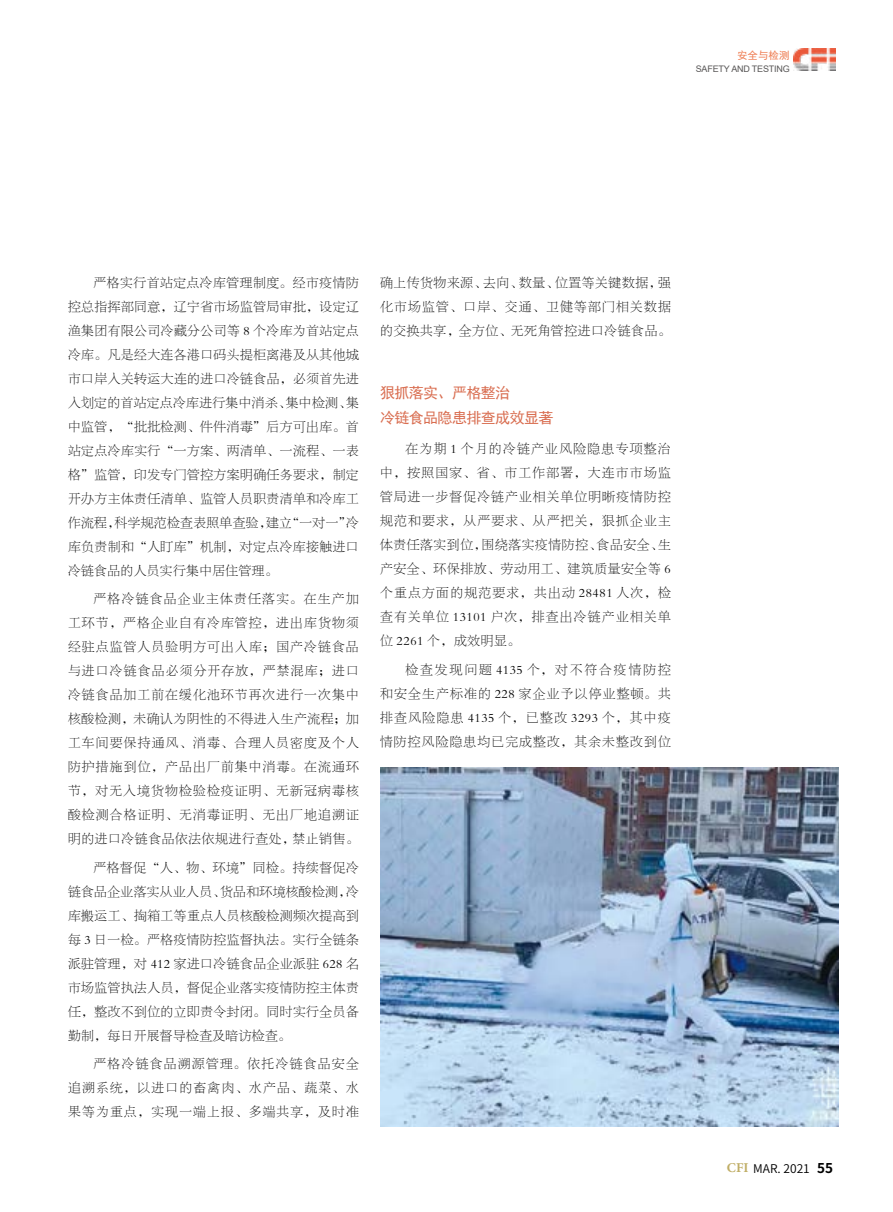
<style>
.page{position:relative;width:893px;height:1212px;background:#fff}
.page>*{position:absolute;margin:0;border:0;box-sizing:border-box;transform-origin:0 0}
.t1{font:15px/24.8px "Sim Hei";letter-spacing:-.04em;color:#d96e51}
.t2{font:12.75px/24px "FZBSK GBK1 0";letter-spacing:.05em;color:#000;text-align:justify}
.t3{font:12px "Source Han Sans CN";color:#000}
.t4{font:10.5px "Sim Hei";color:#ee7b50}
.t5{font:9px "Arial";letter-spacing:-.02em;color:#595757}
.s1{font-family:"Minion Pro";font-weight:700;font-size:13.5px;color:#c0ae66}
.s2{font-weight:700;font-size:13.5px}
</style>
<div class="page">
<img style="left:794px;top:49px;width:42px;height:21px">
<img style="left:380px;top:768px;width:459px;height:359px">
<p class="t4" style="left:737px;top:50px;width:54px">安全与检测</p>
<p class="t5" style="left:696px;top:62px;width:96px">SAFETY AND TESTING</p>
<p class="t2" style="left:68px;top:271px;width:292px;text-indent:26px">严格实行首站定点冷库管理制度。经市疫情防控总指挥部同意，辽宁省市场监管局审批，设定辽渔集团有限公司冷藏分公司等 8 个冷库为首站定点冷库。凡是经大连各港口码头提柜离港及从其他城市口岸入关转运大连的进口冷链食品，必须首先进入划定的首站定点冷库进行集中消杀、集中检测、集中监管，“批批检测、件件消毒”后方可出库。首站定点冷库实行“一方案、两清单、一流程、一表格”监管，印发专门管控方案明确任务要求，制定开办方主体责任清单、监管人员职责清单和冷库工作流程，科学规范检查表照单查验，建立“一对一”冷库负责制和“人盯库”机制，对定点冷库接触进口冷链食品的人员实行集中居住管理。</p>
<p class="t2" style="left:68px;top:587px;width:292px;text-indent:26px">严格冷链食品企业主体责任落实。在生产加工环节，严格企业自有冷库管控，进出库货物须经驻点监管人员验明方可出入库；国产冷链食品与进口冷链食品必须分开存放，严禁混库；进口冷链食品加工前在缓化池环节再次进行一次集中核酸检测，未确认为阴性的不得进入生产流程；加工车间要保持通风、消毒、合理人员密度及个人防护措施到位，产品出厂前集中消毒。在流通环节，对无入境货物检验检疫证明、无新冠病毒核酸检测合格证明、无消毒证明、无出厂地追溯证明的进口冷链食品依法依规进行查处，禁止销售。</p>
<p class="t2" style="left:68px;top:856px;width:292px;text-indent:26px">严格督促“人、物、环境”同检。持续督促冷链食品企业落实从业人员、货品和环境核酸检测，冷库搬运工、掏箱工等重点人员核酸检测频次提高到每 3 日一检。严格疫情防控监督执法。实行全链条派驻管理，对 412 家进口冷链食品企业派驻 628 名市场监管执法人员，督促企业落实疫情防控主体责任，整改不到位的立即责令封闭。同时实行全员备勤制，每日开展督导检查及暗访检查。</p>
<p class="t2" style="left:68px;top:1052px;width:292px;text-indent:26px">严格冷链食品溯源管理。依托冷链食品安全追溯系统，以进口的畜禽肉、水产品、蔬菜、水果等为重点，实现一端上报、多端共享，及时准</p>
<p class="t2" style="left:380px;top:271px;width:292px">确上传货物来源、去向、数量、位置等关键数据，强化市场监管、口岸、交通、卫健等部门相关数据的交换共享，全方位、无死角管控进口冷链食品。</p>
<p class="t1" style="left:380px;top:380px;width:175px">狠抓落实、严格整治<br>冷链食品隐患排查成效显著</p>
<p class="t2" style="left:380px;top:437px;width:292px;text-indent:26px">在为期 1 个月的冷链产业风险隐患专项整治中，按照国家、省、市工作部署，大连市市场监管局进一步督促冷链产业相关单位明晰疫情防控规范和要求，从严要求、从严把关，狠抓企业主体责任落实到位，围绕落实疫情防控、食品安全、生产安全、环保排放、劳动用工、建筑质量安全等 6个重点方面的规范要求，共出动 28481 人次，检查有关单位 13101 户次，排查出冷链产业相关单位 2261 个，成效明显。</p>
<p class="t2" style="left:380px;top:657px;width:292px;text-indent:26px">检查发现问题 4135 个，对不符合疫情防控和安全生产标准的 228 家企业予以停业整顿。共排查风险隐患 4135 个，已整改 3293 个，其中疫情防控风险隐患均已完成整改，其余未整改到位</p>
<p class="t3" style="left:727px;top:1161px;width:108px"><span class="s1">CFI</span> MAR. 2021 <span class="s2">55</span></p>
</div>
